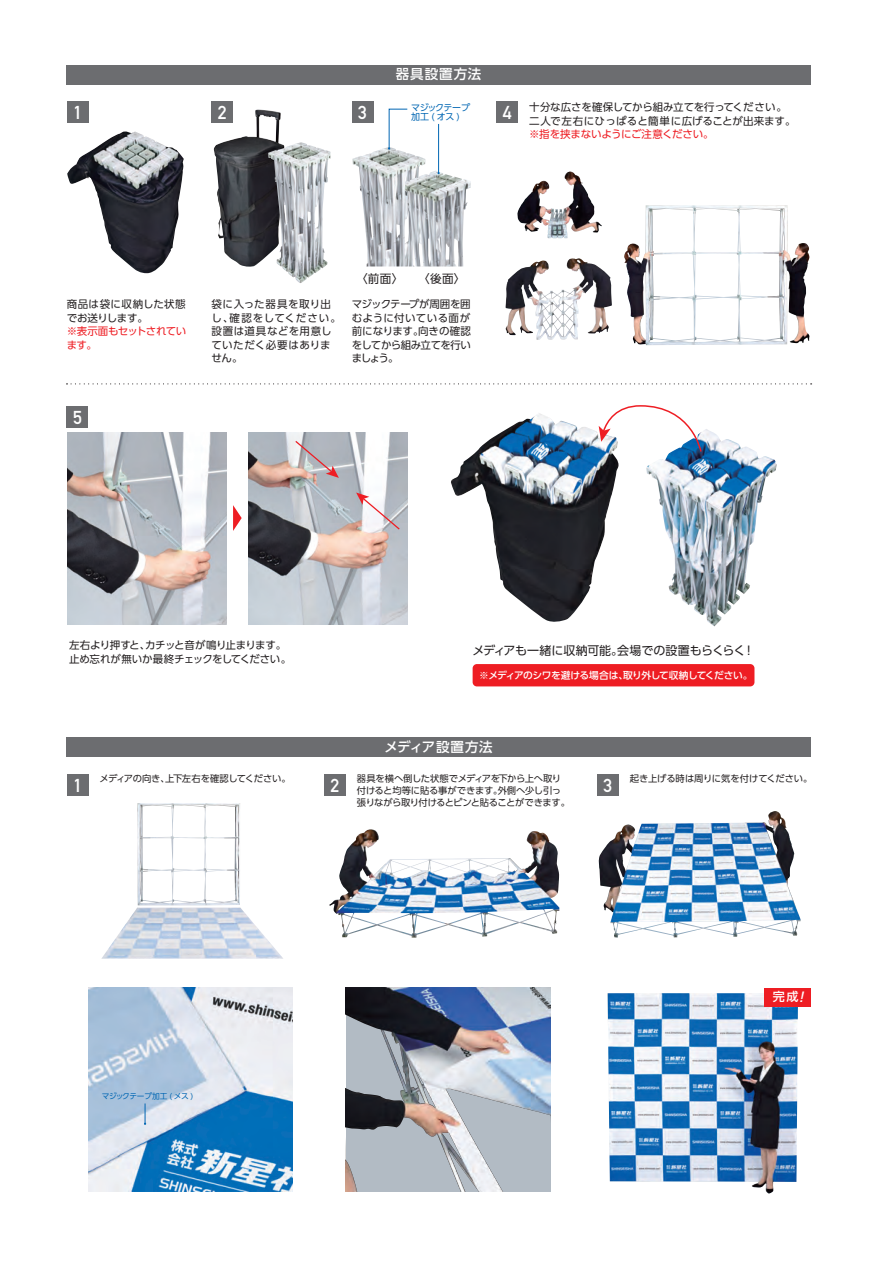
<style>
.page{position:relative;width:893px;height:1263px;background:#fff}
.page>*{position:absolute;margin:0;border:0;box-sizing:border-box;transform-origin:0 0}
.t1{font:700 18.45px "DIN Alternate";color:#fff}
.t2{font:500 13.5px "UD Shin Go Pro";letter-spacing:.055em;color:#fff}
.t3{font:12px "UD Shin Go Pro";letter-spacing:-.02em;color:#231f20}
.t4{font:500 12px "UD Shin Go Pro";color:#fff}
.t5{font:11.55px "UD Shin Go Pro";color:#231f20}
.t6{font:10.5px/13.5px "UD Shin Go Pro";letter-spacing:-.005em;color:#231f20}
.t7{font:10.5px/13.5px "UD Shin Go Pro";letter-spacing:.05em;color:#231f20}
.t8{font:10.5px/13.5px "UD Shin Go Pro";letter-spacing:-.035em;color:#231f20}
.t9{font:10.5px "UD Shin Go Pro";letter-spacing:-.035em;color:#ee1d23}
.t10{font:10.5px/13.5px "UD Shin Go Pro";letter-spacing:-.065em;color:#ee1d23}
.t11{font:500 9.75px "UD Shin Go Pro";letter-spacing:-.055em;color:#fff}
.t12{font:9.3px/12.1px "UD Shin Go Pro";letter-spacing:-.03em;color:#231f20}
.t13{font:9.3px "UD Shin Go Pro";letter-spacing:-.01em;color:#231f20}
.t14{font:9px "UD Shin Go Pro";letter-spacing:-.065em;color:#0166b3}
.t15{font:9px "UD Shin Go Pro";letter-spacing:-.045em;color:#0166b3}
.t16{font:7.65px "UD Shin Go Pro";letter-spacing:-.05em;color:#0166b3}
.s1{font-size:13.2px}
</style>
<div class="page">
<svg style="left:67px;top:383px;width:745px;height:1px"></svg>
<img style="left:329px;top:830px;width:230px;height:108px">
<div style="left:67px;top:774px;width:22px;height:22px;background:#6c6d70"></div>
<div style="left:324px;top:774px;width:22px;height:22px;background:#6c6d70"></div>
<img style="left:346px;top:988px;width:204px;height:204px">
<img style="left:138px;top:803px;width:102px;height:102px">
<img style="left:101px;top:907px;width:182px;height:52px">
<img style="left:89px;top:988px;width:204px;height:204px">
<svg style="left:144px;top:1103px;width:2px;height:22px"></svg>
<div style="left:597px;top:774px;width:22px;height:22px;background:#6c6d70"></div>
<img style="left:598px;top:812px;width:199px;height:125px">
<img style="left:608px;top:993px;width:190px;height:201px">
<div style="left:764px;top:988px;width:47px;height:18px;background:#ee1d23"></div>
<div style="left:67px;top:65px;width:744px;height:19px;background:#6c6d70"></div>
<div style="left:67px;top:738px;width:744px;height:19px;background:#6c6d70"></div>
<img style="left:67px;top:131px;width:117px;height:142px">
<div style="left:67px;top:101px;width:22px;height:22px;background:#6c6d70"></div>
<img style="left:352px;top:147px;width:73px;height:119px">
<img style="left:405px;top:171px;width:66px;height:95px">
<div style="left:352px;top:101px;width:22px;height:22px;background:#6c6d70"></div>
<svg style="left:388px;top:109px;width:20px;height:41px"></svg>
<hr style="left:438px;top:124px;width:1px;height:49px;background:#0166b3">
<div style="left:211px;top:101px;width:22px;height:22px;background:#6c6d70"></div>
<img style="left:214px;top:109px;width:67px;height:158px">
<img style="left:268px;top:142px;width:62px;height:141px">
<div style="left:67px;top:406px;width:21px;height:22px;background:#6c6d70"></div>
<img style="left:248px;top:433px;width:159px;height:191px">
<img style="left:67px;top:433px;width:160px;height:191px">
<svg style="left:356px;top:492px;width:45px;height:39px"></svg>
<svg style="left:294px;top:439px;width:45px;height:39px;background:#c0b3b6"></svg>
<svg style="left:233px;top:505px;width:9px;height:26px"></svg>
<img style="left:646px;top:429px;width:131px;height:197px">
<img style="left:451px;top:413px;width:168px;height:209px">
<svg style="left:599px;top:405px;width:103px;height:48px"></svg>
<div style="left:473px;top:664px;width:281px;height:22px;background:#ee1d23;border-radius:4px"></div>
<div style="left:496px;top:101px;width:22px;height:22px;background:#6c6d70"></div>
<img style="left:517px;top:171px;width:57px;height:53px">
<img style="left:624px;top:205px;width:185px;height:140px">
<img style="left:505px;top:258px;width:79px;height:77px">
<h1 class="t1" style="left:73px;top:98px;width:10px">1</h1>
<p class="t2" style="left:396px;top:63px;width:87px">器具設置方法</p>
<p class="t14" style="left:411px;top:101px;width:60px">マジックテープ</p>
<h1 class="t1" style="left:218px;top:98px;width:10px">2</h1>
<p class="t15" style="left:411px;top:110px;width:50px">加工(オス)</p>
<h1 class="t1" style="left:358px;top:98px;width:10px">3</h1>
<h1 class="t1" style="left:503px;top:98px;width:10px">4</h1>
<p class="t6" style="left:529px;top:100px;width:268px">十分な広さを確保してから組み立てを行ってください。二人で左右にひっぱると簡単に広げることが出来ます。</p>
<p class="t9" style="left:529px;top:126px;width:186px">※指を挟まないようにご注意ください。</p>
<p class="t6" style="left:67px;top:297px;width:120px">商品は袋に収納した状態でお送りします。</p>
<p class="t10" style="left:67px;top:324px;width:121px">※表示面もセットされています。</p>
<h1 class="t1" style="left:73px;top:403px;width:10px">5</h1>
<p class="t7" style="left:211px;top:297px;width:131px">袋に入った器具を取り出し、確認をしてください。設置は道具などを用意していただく必要はありません。</p>
<p class="t5" style="left:356px;top:269px;width:49px">〈前面〉</p>
<p class="t5" style="left:418px;top:269px;width:49px">〈後面〉</p>
<p class="t6" style="left:352px;top:297px;width:121px;text-align:justify">マジックテープが周囲を囲むように付いている面が前になります。向きの確認をしてから組み立てを行いましょう。</p>
<p class="t8" style="left:69px;top:638px;width:224px">左右より押すと、カチッと音が鳴り止まります。止め忘れが無いか最終チェックをしてください。</p>
<p class="t3" style="left:473px;top:640px;width:284px">メディアも一緒に収納可能。会場での設置もらくらく！</p>
<p class="t11" style="left:479px;top:667px;width:275px">※メディアのシワを避ける場合は、取り外して収納してください。</p>
<p class="t2" style="left:384px;top:736px;width:110px">メディア設置方法</p>
<p class="t12" style="left:100px;top:772px;width:193px">メディアの向き、上下左右を確認してください。</p>
<p class="t12" style="left:357px;top:772px;width:215px">器具を横へ倒した状態でメディアを下から上へ取り付けると均等に貼る事ができます。外側へ少し引っ張りながら取り付けるとピンと貼ることができます。</p>
<h1 class="t1" style="left:73px;top:771px;width:10px">1</h1>
<h1 class="t1" style="left:331px;top:771px;width:10px">2</h1>
<h1 class="t1" style="left:603px;top:771px;width:10px">3</h1>
<p class="t13" style="left:630px;top:771px;width:184px">起き上げる時は周りに気を付けてください。</p>
<p class="t16" style="left:102px;top:1090px;width:93px">マジックテープ加工 ( メス )</p>
<p class="t4" style="left:773px;top:987px;width:33px">完成<span class="s1">!</span></p>
</div>
